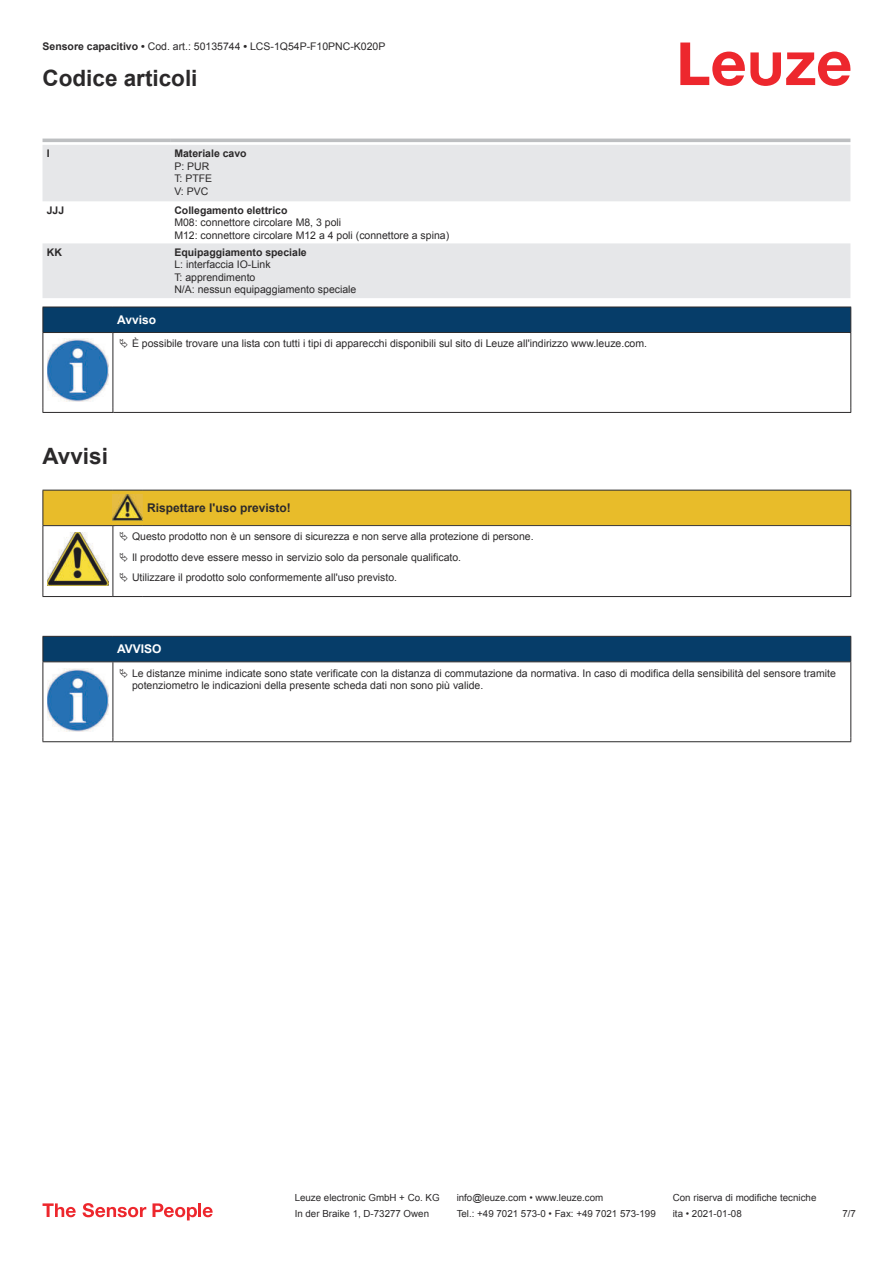
<style>
.page{position:relative;width:893px;height:1263px;background:#fff}
.page>*{position:absolute;margin:0;border:0;box-sizing:border-box;transform-origin:0 0}
.t1{font:700 22.5px "Arial";color:#2b292a}
.t2{font:700 12px "Arial";color:#2b292a}
.t3{font:700 12px "Arial";color:#fff}
.t4{font:10.5px/12.6px "Arial";color:#2b292a}
.t5{font:700 10.5px "Arial";color:#2b292a}
.t6{font:9.75px "Arial";color:#2b292a}
.s1{font-weight:700}
</style>
<div class="page">
<svg style="left:680px;top:43px;width:170px;height:43px"></svg>
<svg style="left:43px;top:138px;width:807px;height:1px"></svg>
<svg style="left:43px;top:145px;width:807px;height:153px;fill:#e6e7e9"></svg>
<hr style="left:43px;top:139px;width:127px;height:3px;background:#bdbfc1">
<hr style="left:170px;top:139px;width:680px;height:3px;background:#bdbfc1">
<svg style="left:43px;top:1203px;width:33px;height:14px"></svg>
<svg style="left:83px;top:1203px;width:63px;height:14px"></svg>
<svg style="left:153px;top:1203px;width:44px;height:17px"></svg>
<hr style="left:198px;top:1203px;width:3px;height:14px;background:#ed272d">
<svg style="left:203px;top:1207px;width:10px;height:10px"></svg>
<svg style="left:44px;top:333px;width:806px;height:79px"></svg>
<hr style="left:43px;top:332px;width:70px;height:1px;background:#2b292a">
<div style="left:43px;top:307px;width:808px;height:25px;background:#063d69"></div>
<hr style="left:113px;top:332px;width:738px;height:1px;background:#2b292a">
<hr style="left:43px;top:333px;width:1px;height:75px;background:#2b292a">
<hr style="left:113px;top:333px;width:1px;height:75px;background:#2b292a">
<hr style="left:850px;top:333px;width:1px;height:75px;background:#2b292a">
<hr style="left:43px;top:412px;width:70px;height:1px;background:#2b292a">
<hr style="left:113px;top:412px;width:738px;height:1px;background:#2b292a">
<img style="left:47px;top:339px;width:61px;height:63px">
<div style="left:115px;top:333px;width:734px;height:21px;background:#fff"></div>
<hr style="left:43px;top:596px;width:70px;height:1px;background:#2b292a">
<hr style="left:113px;top:596px;width:30px;height:1px;background:#2b292a">
<hr style="left:143px;top:596px;width:708px;height:1px;background:#2b292a">
<svg style="left:44px;top:662px;width:806px;height:79px"></svg>
<div style="left:43px;top:636px;width:808px;height:26px;background:#063d69"></div>
<hr style="left:113px;top:661px;width:738px;height:1px;background:#2b292a">
<hr style="left:43px;top:662px;width:1px;height:75px;background:#2b292a">
<hr style="left:113px;top:662px;width:1px;height:75px;background:#2b292a">
<hr style="left:850px;top:662px;width:1px;height:75px;background:#2b292a">
<hr style="left:43px;top:741px;width:70px;height:1px;background:#2b292a">
<hr style="left:113px;top:741px;width:738px;height:1px;background:#2b292a">
<img style="left:47px;top:668px;width:61px;height:63px">
<div style="left:115px;top:663px;width:734px;height:33px;background:#fff"></div>
<svg style="left:43px;top:490px;width:808px;height:106px"></svg>
<p class="t4" style="left:43px;top:41px;width:344px"><span class="s1">Sensore capacitivo •</span> Cod. art.: 50135744 <span class="s1">•</span> LCS-1Q54P-F10PNC-K020P</p>
<h1 class="t1" style="left:43px;top:70px;width:157px">Codice articoli</h1>
<p class="t5" style="left:47px;top:149px;width:4px">I</p>
<p class="t5" style="left:174px;top:149px;width:74px">Materiale cavo</p>
<p class="t4" style="left:174px;top:161px;width:39px">P: PUR<br>T: PTFE<br>V: PVC</p>
<p class="t5" style="left:47px;top:206px;width:19px">JJJ</p>
<p class="t5" style="left:174px;top:206px;width:115px">Collegamento elettrico</p>
<p class="t4" style="left:174px;top:217px;width:276px">M08: connettore circolare M8, 3 poli<br>M12: connettore circolare M12 a 4 poli (connettore a spina)</p>
<p class="t5" style="left:47px;top:248px;width:17px">KK</p>
<p class="t5" style="left:174px;top:248px;width:134px">Equipaggiamento speciale</p>
<p class="t4" style="left:174px;top:259px;width:184px">L: interfaccia IO-Link<br>T: apprendimento<br>N/A: nessun equipaggiamento speciale</p>
<p class="t3" style="left:117px;top:315px;width:40px">Avviso</p>
<p class="t4" style="left:132px;top:338px;width:517px">È possibile trovare una lista con tutti i tipi di apparecchi disponibili sul sito di Leuze all'indirizzo www.leuze.com.</p>
<h1 class="t1" style="left:43px;top:447px;width:67px">Avvisi</h1>
<p class="t2" style="left:147px;top:503px;width:145px">Rispettare l'uso previsto!</p>
<p class="t4" style="left:132px;top:527px;width:403px;line-height:20.2px">Questo prodotto non è un sensore di sicurezza e non serve alla protezione di persone.<br>Il prodotto deve essere messo in servizio solo da personale qualificato.<br>Utilizzare il prodotto solo conformemente all'uso previsto.</p>
<p class="t3" style="left:117px;top:644px;width:46px">AVVISO</p>
<p class="t4" style="left:132px;top:667px;width:705px">Le distanze minime indicate sono state verificate con la distanza di commutazione da normativa. In caso di modifica della sensibilità del sensore tramite potenziometro le indicazioni della presente scheda dati non sono più valide.</p>
<p class="t6" style="left:295px;top:1194px;width:146px">Leuze electronic GmbH + Co. KG</p>
<p class="t6" style="left:457px;top:1194px;width:148px">info@leuze.com • www.leuze.com</p>
<p class="t6" style="left:673px;top:1194px;width:145px">Con riserva di modifiche tecniche</p>
<p class="t6" style="left:295px;top:1210px;width:136px">In der Braike 1, D-73277 Owen</p>
<p class="t6" style="left:457px;top:1210px;width:201px">Tel.: +49 7021 573-0 • Fax: +49 7021 573-199</p>
<p class="t6" style="left:673px;top:1210px;width:70px">ita • 2021-01-08</p>
<p class="t6" style="left:842px;top:1210px;width:15px">7 /7</p>
</div>
